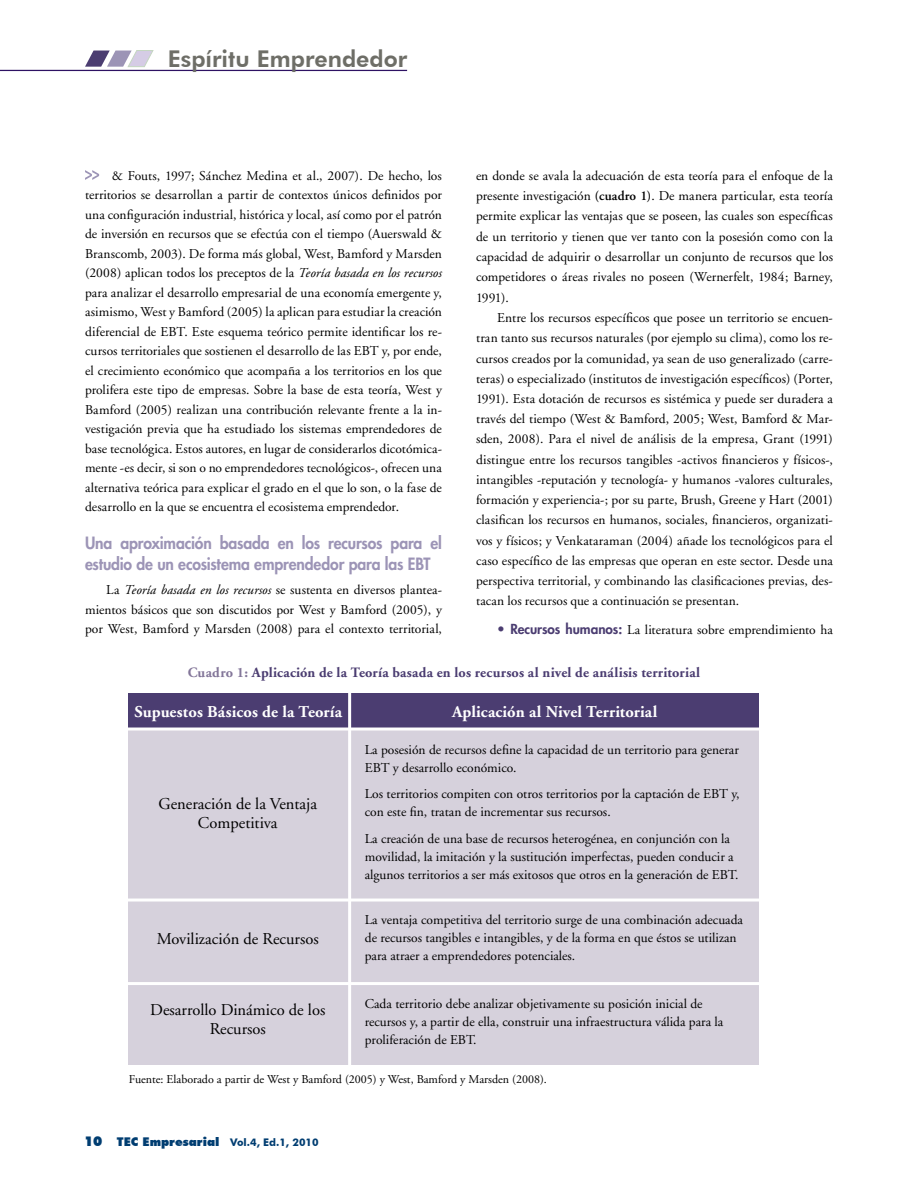
<style>
.page{position:relative;width:918px;height:1188px;background:#fff}
.page>*{position:absolute;margin:0;border:0;box-sizing:border-box;transform-origin:0 0}
.t1{font:800 23.1px "Futura BT";color:#6e6e67}
.t2{font:16.5px/19px "Adobe Garamond";color:#000;text-align:center}
.t3{font:800 16.5px/21px "Futura";letter-spacing:-.01em;color:#9c94b6;scale:.95 1}
.t4{font:700 16.5px "Adobe Garamond";letter-spacing:.005em;color:#fff}
.t5{font:700 14.25px "Adobe Garamond";letter-spacing:.015em;color:#4b3d71}
.t6{font:13.5px/20.2px "Adobe Garamond";color:#000}
.t7{font:12px "Adobe Garamond";color:#000}
.t8{font:700 10.5px "Futura BT";color:#003d71}
.s1{font-style:italic}
.s2{font-weight:600}
.s3{font-family:"Futura";font-weight:800;color:#4b3d71}
.s4{color:#837699}
.s5{font-weight:900;font-size:13.5px}
.s6{font-weight:900;font-size:12px}
</style>
<div class="page">
<svg style="left:85px;top:170px;width:14px;height:10px"></svg>
<div style="left:128px;top:715px;width:631px;height:349px;background:#d6d1dc"></div>
<div style="left:128px;top:694px;width:631px;height:35px;background:#4b3d71"></div>
<hr style="left:118px;top:728px;width:651px;height:3px;background:#fff">
<hr style="left:348px;top:689px;width:3px;height:382px;background:#fff">
<hr style="left:118px;top:899px;width:651px;height:3px;background:#fff">
<hr style="left:118px;top:982px;width:651px;height:3px;background:#fff">
<hr style="left:0;top:70px;width:407px;height:1px;background:#2e1263">
<svg style="left:85px;top:50px;width:69px;height:17px"></svg>
<h1 class="t1" style="left:168px;top:45px;width:241px">Espíritu Emprendedor</h1>
<p class="t6" style="left:85px;top:166px;width:358px;line-height:19.5px;text-align:justify;text-indent:27px">&amp; Fouts, 1997; Sánchez Medina et al., 2007). De hecho, los territorios se desarrollan a partir de contextos únicos definidos por una configuración industrial, histórica y local, así como por el patrón de inversión en recursos que se efectúa con el tiempo (Auerswald &amp; Branscomb, 2003). De forma más global, West, Bamford y Marsden (2008) aplican todos los preceptos de la <span class="s1">Teoría basada en los recursos </span>para analizar el desarrollo empresarial de una economía emergente y, asimismo, West y Bamford (2005) la aplican para estudiar la creación diferencial de EBT. Este esquema teórico permite identificar los re&shy;cursos territoriales que sostienen el desarrollo de las EBT y, por ende, el crecimiento económico que acompaña a los territorios en los que prolifera este tipo de empresas. Sobre la base de esta teoría, West y Bamford (2005) realizan una contribución relevante frente a la in&shy;vestigación previa que ha estudiado los sistemas emprendedores de base tecnológica. Estos autores, en lugar de considerarlos dicotómica&shy;mente -es decir, si son o no emprendedores tecnológicos-, ofrecen una alternativa teórica para explicar el grado en el que lo son, o la fase de desarrollo en la que se encuentra el ecosistema emprendedor.</p>
<p class="t3" style="left:85px;top:533px;width:377px">Una aproximación basada en los recursos para el estudio de un ecosistema emprendedor para las EBT</p>
<p class="t6" style="left:85px;top:581px;width:358px;line-height:19.5px;text-align:justify;text-indent:21px">La <span class="s1">Teoría basada en los recursos</span> se sustenta en diversos plantea&shy;mientos básicos que son discutidos por West y Bamford (2005), y por West, Bamford y Marsden (2008) para el contexto territorial,</p>
<p class="t6" style="left:476px;top:166px;width:359px;text-align:justify">en donde se avala la adecuación de esta teoría para el enfoque de la presente investigación <span class="s2">(cuadro 1)</span>. De manera particular, esta teoría permite explicar las ventajas que se poseen, las cuales son específicas de un territorio y tienen que ver tanto con la posesión como con la capacidad de adquirir o desarrollar un conjunto de recursos que los competidores o áreas rivales no poseen (Wernerfelt, 1984; Barney, 1991).</p>
<p class="t6" style="left:476px;top:308px;width:358px;text-align:justify;text-indent:21px">Entre los recursos específicos que posee un territorio se encuen&shy;tran tanto sus recursos naturales (por ejemplo su clima), como los re&shy;cursos creados por la comunidad, ya sean de uso generalizado (carre&shy;teras) o especializado (institutos de investigación específicos) (Porter, 1991). Esta dotación de recursos es sistémica y puede ser duradera a través del tiempo (West &amp; Bamford, 2005; West, Bamford &amp; Mar&shy;sden, 2008). Para el nivel de análisis de la empresa, Grant (1991) distingue entre los recursos tangibles -activos financieros y físicos-, intangibles -reputación y tecnología- y humanos -valores culturales, formación y experiencia-; por su parte, Brush, Greene y Hart (2001) clasifican los recursos en humanos, sociales, financieros, organizati&shy;vos y físicos; y Venkataraman (2004) añade los tecnológicos para el caso específico de las empresas que operan en este sector. Desde una perspectiva territorial, y combinando las clasificaciones previas, des&shy;tacan los recursos que a continuación se presentan.</p>
<p class="t6" style="left:497px;top:620px;width:337px"><span class="s3">• Recursos humanos:</span> La literatura sobre emprendimiento ha</p>
<p class="t5" style="left:188px;top:665px;width:514px"><span class="s4">Cuadro 1:</span> Aplicación de la Teoría basada en los recursos al nivel de análisis territorial</p>
<p class="t4" style="left:135px;top:703px;width:209px">Supuestos Básicos de la Teoría</p>
<p class="t4" style="left:452px;top:703px;width:207px">Aplicación al Nivel Territorial</p>
<p class="t6" style="left:365px;top:741px;width:376px;line-height:18px">La posesión de recursos define la capacidad de un territorio para generar<br>EBT y desarrollo económico.</p>
<p class="t6" style="left:365px;top:785px;width:376px;line-height:18px">Los territorios compiten con otros territorios por la captación de EBT y, con este fin, tratan de incrementar sus recursos.</p>
<p class="t6" style="left:365px;top:830px;width:375px;line-height:18px">La creación de una base de recursos heterogénea, en conjunción con la movilidad, la imitación y la sustitución imperfectas, pueden conducir a algunos territorios a ser más exitosos que otros en la generación de EBT.</p>
<p class="t2" style="left:158px;top:794px;width:160px">Generación de la Ventaja<br>Competitiva</p>
<p class="t2" style="left:157px;top:929px;width:163px">Movilización de Recursos</p>
<p class="t2" style="left:150px;top:1001px;width:177px">Desarrollo Dinámico de los<br>Recursos</p>
<p class="t6" style="left:365px;top:911px;width:380px;line-height:18px">La ventaja competitiva del territorio surge de una combinación adecuada de recursos tangibles e intangibles, y de la forma en que éstos se utilizan para atraer a emprendedores potenciales.</p>
<p class="t6" style="left:365px;top:995px;width:360px;line-height:18px">Cada territorio debe analizar objetivamente su posición inicial de recursos y, a partir de ella, construir una infraestructura válida para la proliferación de EBT.</p>
<p class="t7" style="left:129px;top:1073px;width:420px">Fuente: Elaborado a partir de West y Bamford (2005) y West, Bamford y Marsden (2008).</p>
<p class="t8" style="left:84px;top:1136px;width:236px"><span class="s5">10</span> <span class="s6">TEC Empresarial</span> Vol.4, Ed.1, 2010</p>
</div>
